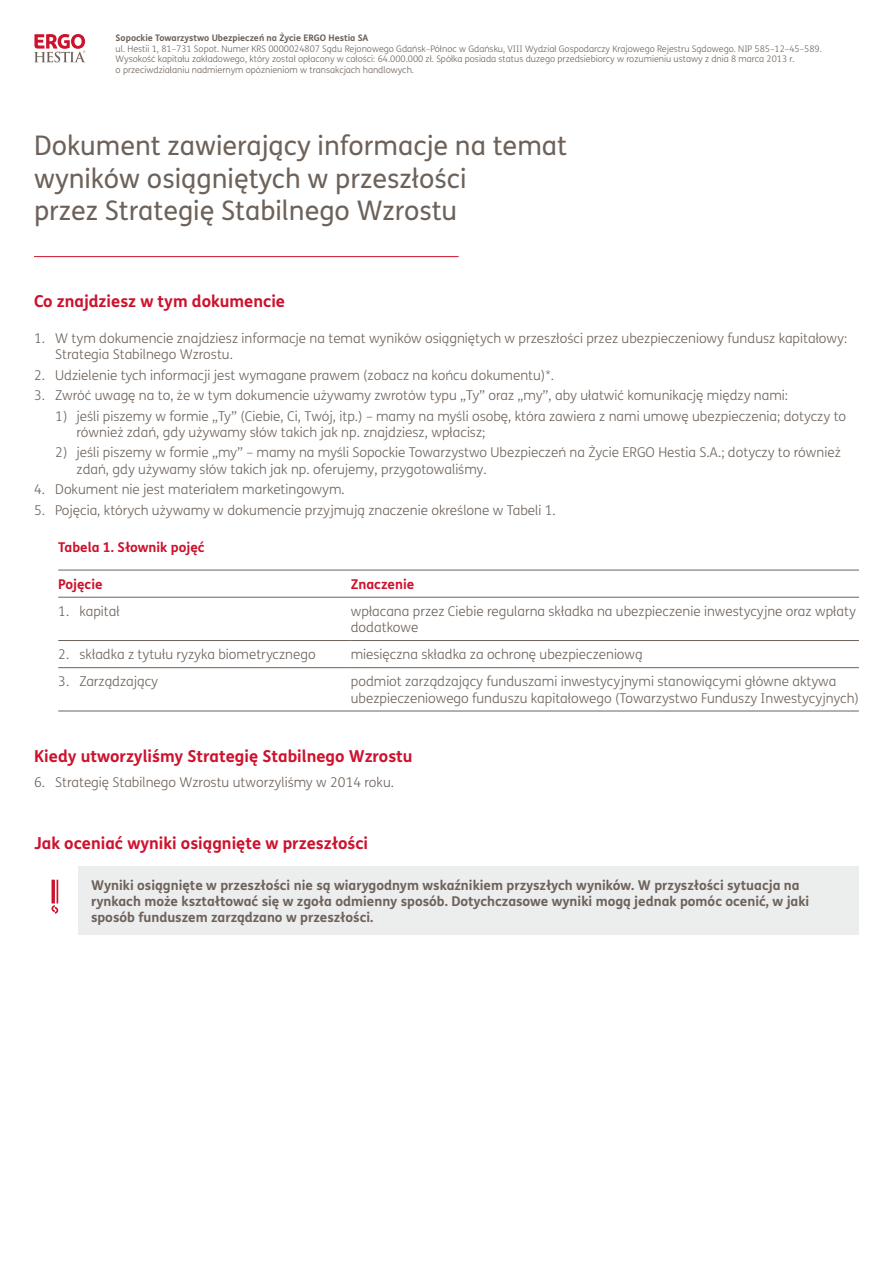
<style>
.page{position:relative;width:893px;height:1263px;background:#fff}
.page>*{position:absolute;margin:0;border:0;box-sizing:border-box;transform-origin:0 0}
.t1{font:27px/32.4px "FS Me";color:#6d625a}
.t2{font:700 16.5px "FS Me";color:#cd122d}
.t3{font:300 13.5px/16.2px "FS Me";color:#6d625a}
.t4{font:700 13.5px/16.2px "FS Me";color:#6d625a}
.t5{font:700 13.5px "FS Me";color:#cd122d}
.t6{font:300 9px/10.8px "FS Me";color:#6d625a}
.t7{font:700 9px "FS Me";color:#6d625a}
</style>
<div class="page">
<hr style="left:34px;top:256px;width:425px;height:1px;background:#cd122d">
<div style="left:78px;top:867px;width:781px;height:68px;background:#eceded"></div>
<hr style="left:58px;top:570px;width:293px;height:1px;background:#6d625a">
<hr style="left:351px;top:570px;width:508px;height:1px;background:#6d625a">
<hr style="left:58px;top:597px;width:293px;height:1px;background:#6d625a">
<hr style="left:351px;top:597px;width:508px;height:1px;background:#6d625a">
<hr style="left:58px;top:640px;width:293px;height:1px;background:#6d625a">
<hr style="left:351px;top:640px;width:508px;height:1px;background:#6d625a">
<hr style="left:58px;top:667px;width:293px;height:1px;background:#6d625a">
<hr style="left:351px;top:667px;width:508px;height:1px;background:#6d625a">
<hr style="left:58px;top:711px;width:293px;height:1px;background:#6d625a">
<hr style="left:351px;top:711px;width:508px;height:1px;background:#6d625a">
<svg style="left:34px;top:34px;width:51px;height:28px"></svg>
<svg style="left:51px;top:880px;width:8px;height:34px"></svg>
<p class="t7" style="left:116px;top:31px;width:254px">Sopockie Towarzystwo Ubezpieczeń na Życie ERGO Hestia SA</p>
<p class="t6" style="left:116px;top:43px;width:708px">ul. Hestii 1, 81–731 Sopot. Numer KRS 0000024807 Sądu Rejonowego Gdańsk–Północ w Gdańsku, VIII Wydział Gospodarczy Krajowego Rejestru Sądowego. NIP 585–12–45–589.<br>Wysokość kapitału zakładowego, który został opłacony w całości: 64.000.000 zł. Spółka posiada status duzego przedsiebiorcy w rozumieniu ustawy z dnia 8 marca 2013 r.<br>o przeciwdziałaniu nadmiernym opóznieniom w transakcjach handlowych.</p>
<h1 class="t1" style="left:34px;top:129px;width:535px">Dokument zawierający informacje na temat wyników osiągniętych w przeszłości<br>przez Strategię Stabilnego Wzrostu</h1>
<p class="t2" style="left:34px;top:288px;width:253px">Co znajdziesz w tym dokumencie</p>
<p class="t3" style="left:55px;top:330px;width:793px;text-indent:-21px">1. W tym dokumencie znajdziesz informacje na temat wyników osiągniętych w przeszłości przez ubezpieczeniowy fundusz kapitałowy:<br>Strategia Stabilnego Wzrostu.</p>
<p class="t3" style="left:34px;top:367px;width:522px">2. Udzielenie tych informacji jest wymagane prawem (zobacz na końcu dokumentu)*.</p>
<p class="t3" style="left:34px;top:387px;width:756px">3. Zwróć uwagę na to, że w tym dokumencie używamy zwrotów typu „Ty” oraz „my”, aby ułatwić komunikację między nami:</p>
<p class="t3" style="left:77px;top:408px;width:771px;text-indent:-21px">1) jeśli piszemy w formie „Ty” (Ciebie, Ci, Twój, itp.) – mamy na myśli osobę, która zawiera z nami umowę ubezpieczenia; dotyczy to również zdań, gdy używamy słów takich jak np. znajdziesz, wpłacisz;</p>
<p class="t3" style="left:77px;top:444px;width:766px;text-indent:-21px">2) jeśli piszemy w formie „my” – mamy na myśli Sopockie Towarzystwo Ubezpieczeń na Życie ERGO Hestia S.A.; dotyczy to również zdań, gdy używamy słów takich jak np. oferujemy, przygotowaliśmy.</p>
<p class="t3" style="left:34px;top:481px;width:312px">4. Dokument nie jest materiałem marketingowym.</p>
<p class="t3" style="left:34px;top:501px;width:523px">5. Pojęcia, których używamy w dokumencie przyjmują znaczenie określone w Tabeli 1.</p>
<p class="t5" style="left:58px;top:536px;width:148px">Tabela 1. Słownik pojęć</p>
<p class="t5" style="left:58px;top:573px;width:46px">Pojęcie</p>
<p class="t5" style="left:351px;top:573px;width:65px">Znaczenie</p>
<p class="t3" style="left:58px;top:603px;width:63px">1. kapitał</p>
<p class="t3" style="left:351px;top:603px;width:507px">wpłacana przez Ciebie regularna składka na ubezpieczenie inwestycyjne oraz wpłaty dodatkowe</p>
<p class="t3" style="left:58px;top:646px;width:259px">2. składka z tytułu ryzyka biometrycznego</p>
<p class="t3" style="left:351px;top:646px;width:293px">miesięczna składka za ochronę ubezpieczeniową</p>
<p class="t3" style="left:58px;top:673px;width:101px">3. Zarządzający</p>
<p class="t3" style="left:351px;top:673px;width:510px">podmiot zarządzający funduszami inwestycyjnymi stanowiącymi główne aktywa ubezpieczeniowego funduszu kapitałowego (Towarzystwo Funduszy Inwestycyjnych)</p>
<p class="t2" style="left:34px;top:743px;width:380px">Kiedy utworzyliśmy Strategię Stabilnego Wzrostu</p>
<p class="t3" style="left:34px;top:773px;width:362px">6. Strategię Stabilnego Wzrostu utworzyliśmy w 2014 roku.</p>
<p class="t2" style="left:34px;top:831px;width:336px">Jak oceniać wyniki osiągnięte w przeszłości</p>
<p class="t4" style="left:91px;top:876px;width:720px">Wyniki osiągnięte w przeszłości nie są wiarygodnym wskaźnikiem przyszłych wyników. W przyszłości sytuacja na rynkach może kształtować się w zgoła odmienny sposób. Dotychczasowe wyniki mogą jednak pomóc ocenić, w jaki sposób funduszem zarządzano w przeszłości.</p>
</div>
